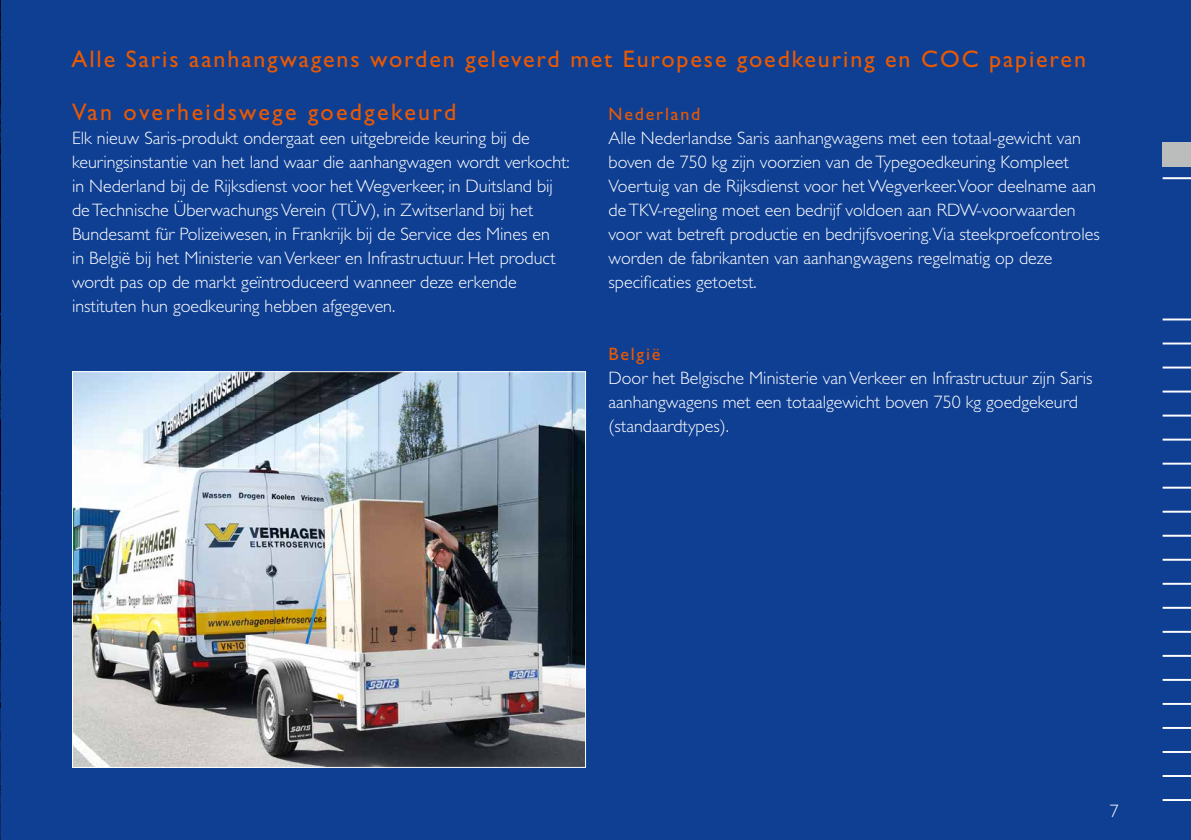
<style>
.page{position:relative;width:1191px;height:840px;background:#fff}
.page>*{position:absolute;margin:0;border:0;box-sizing:border-box;transform-origin:0 0}
.t1{font:24px "Gill Sans Std";letter-spacing:.08em;color:#ea5901}
.t2{font:24px "Gill Sans Std";letter-spacing:.1em;color:#ea5901}
.t3{font:300 18px/24px "Gill Sans Std";color:#fff}
.t4{font:18px "Gill Sans Std";letter-spacing:.1em;color:#ea5901}
</style>
<div class="page">
<div style="left:0;top:0;width:1191px;height:839px;background:#0f3f93"></div>
<div style="left:1162px;top:142px;width:29px;height:24px;background:#bbbcbc"></div>
<svg style="left:1162px;top:178px;width:29px;height:1px"></svg>
<svg style="left:1162px;top:319px;width:29px;height:1px"></svg>
<svg style="left:1162px;top:343px;width:29px;height:1px"></svg>
<svg style="left:1162px;top:367px;width:29px;height:1px"></svg>
<svg style="left:1162px;top:391px;width:29px;height:1px"></svg>
<svg style="left:1162px;top:415px;width:29px;height:1px"></svg>
<svg style="left:1162px;top:439px;width:29px;height:1px"></svg>
<svg style="left:1162px;top:463px;width:29px;height:1px"></svg>
<svg style="left:1162px;top:487px;width:29px;height:1px"></svg>
<svg style="left:1162px;top:511px;width:29px;height:1px"></svg>
<svg style="left:1162px;top:535px;width:29px;height:1px"></svg>
<svg style="left:1162px;top:559px;width:29px;height:1px"></svg>
<svg style="left:1162px;top:583px;width:29px;height:1px"></svg>
<svg style="left:1162px;top:607px;width:29px;height:1px"></svg>
<svg style="left:1162px;top:631px;width:29px;height:1px"></svg>
<svg style="left:1162px;top:655px;width:29px;height:1px"></svg>
<svg style="left:1162px;top:679px;width:29px;height:1px"></svg>
<svg style="left:1162px;top:703px;width:29px;height:1px"></svg>
<svg style="left:1162px;top:727px;width:29px;height:1px"></svg>
<svg style="left:1162px;top:751px;width:29px;height:1px"></svg>
<svg style="left:1162px;top:775px;width:29px;height:1px"></svg>
<svg style="left:1162px;top:799px;width:29px;height:1px"></svg>
<img style="left:74px;top:373px;width:510px;height:392px">
<h1 class="t1" style="left:71px;top:46px;width:1016px">Alle Saris aanhangwagens worden geleverd met Europese goedkeuring en COC papieren</h1>
<h1 class="t2" style="left:72px;top:98px;width:386px">Van overheidswege goedgekeurd</h1>
<p class="t3" style="left:72px;top:126px;width:499px">Elk nieuw Saris-produkt ondergaat een uitgebreide keuring bij de keuringsinstantie van het land waar die aanhangwagen wordt verkocht: in Nederland bij de Rijksdienst voor het Wegverkeer, in Duitsland bij de Technische Überwachungs Verein (TÜV), in Zwitserland bij het Bundesamt für Polizeiwesen, in Frankrijk bij de Service des Mines en<br>in België bij het Ministerie van Verkeer en Infrastructuur. Het product wordt pas op de markt geïntroduceerd wanneer deze erkende instituten hun goedkeuring hebben afgegeven.</p>
<p class="t4" style="left:608px;top:104px;width:93px">Nederland</p>
<p class="t3" style="left:608px;top:126px;width:492px">Alle Nederlandse Saris aanhangwagens met een totaal-gewicht van boven de 750 kg zijn voorzien van de Typegoedkeuring Kompleet Voertuig van de Rijksdienst voor het Wegverkeer.Voor deelname aan de TKV-regeling moet een bedrijf voldoen aan RDW-voorwaarden voor wat betreft productie en bedrijfsvoering.Via steekproefcontroles worden de fabrikanten van aanhangwagens regelmatig op deze specificaties getoetst.</p>
<p class="t4" style="left:608px;top:344px;width:53px">België</p>
<p class="t3" style="left:608px;top:366px;width:485px">Door het Belgische Ministerie van Verkeer en Infrastructuur zijn Saris aanhangwagens met een totaalgewicht boven 750 kg goedgekeurd (standaardtypes).</p>
<p class="t3" style="left:1109px;top:798px;width:10px">7</p>
</div>
